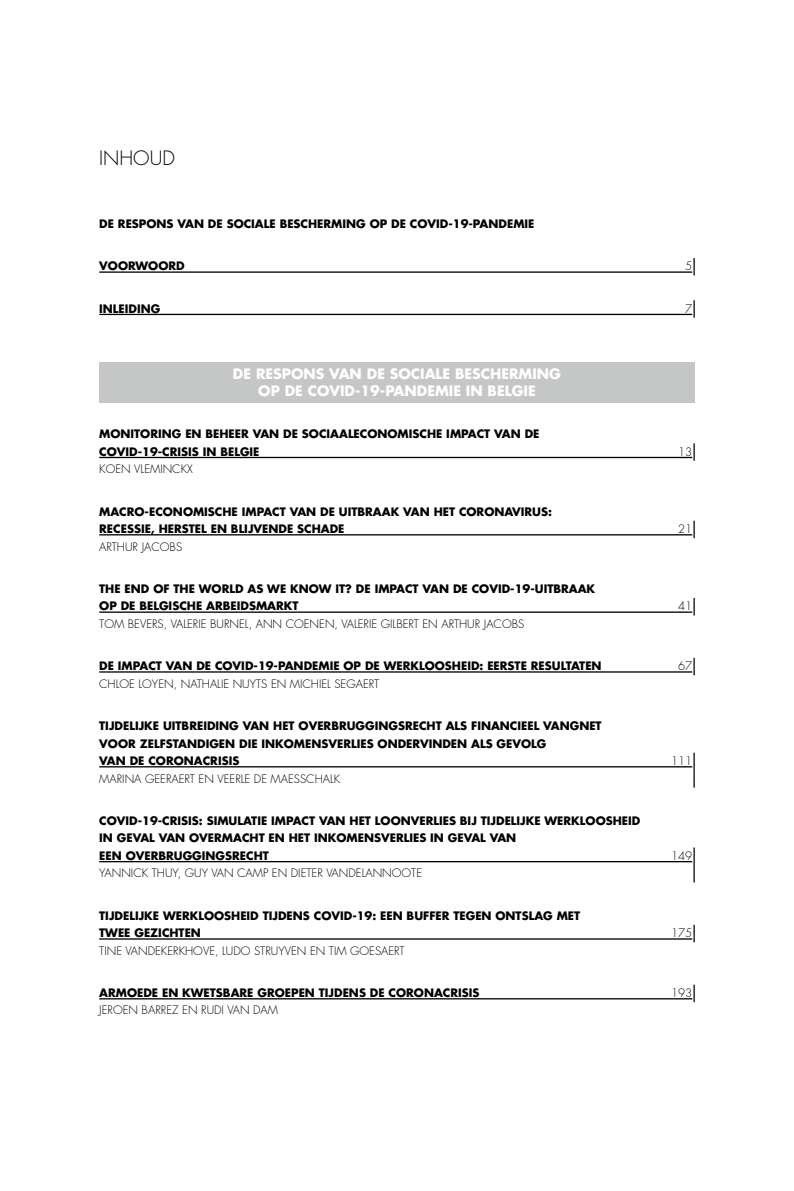
<style>
.page{position:relative;width:794px;height:1191px;background:#fff}
.page>*{position:absolute;margin:0;border:0;box-sizing:border-box;transform-origin:0 0}
.t1{font:300 19.25px "Futura Std";color:#000}
.t2{font:700 14px/16.8px "Futura Std";color:#fff;text-align:center}
.t3{font:700 11.38px/17.5px "Futura Std";color:#000}
.t4{font:300 11.38px "Futura Std";color:#000}
</style>
<div class="page">
<svg style="left:693px;top:258px;width:1px;height:17px"></svg>
<hr style="left:99px;top:271px;width:593px;height:2px;background:#000">
<svg style="left:693px;top:300px;width:1px;height:18px"></svg>
<hr style="left:99px;top:314px;width:593px;height:1px;background:#000">
<div style="left:99px;top:362px;width:595px;height:41px;background:#c5c6c6"></div>
<svg style="left:693px;top:443px;width:1px;height:18px"></svg>
<hr style="left:99px;top:457px;width:593px;height:1px;background:#000">
<svg style="left:693px;top:520px;width:1px;height:18px"></svg>
<hr style="left:99px;top:534px;width:593px;height:1px;background:#000">
<svg style="left:693px;top:598px;width:1px;height:17px"></svg>
<hr style="left:99px;top:611px;width:593px;height:2px;background:#000">
<svg style="left:693px;top:658px;width:1px;height:17px"></svg>
<hr style="left:99px;top:671px;width:593px;height:1px;background:#000">
<hr style="left:99px;top:766px;width:593px;height:1px;background:#000">
<svg style="left:693px;top:752px;width:1px;height:35px"></svg>
<hr style="left:99px;top:861px;width:593px;height:1px;background:#000">
<svg style="left:693px;top:847px;width:1px;height:35px"></svg>
<svg style="left:693px;top:924px;width:1px;height:18px"></svg>
<hr style="left:99px;top:938px;width:593px;height:1px;background:#000">
<svg style="left:693px;top:984px;width:1px;height:18px"></svg>
<hr style="left:99px;top:998px;width:593px;height:1px;background:#000">
<h1 class="t1" style="left:99px;top:146px;width:77px">INHOUD</h1>
<p class="t3" style="left:99px;top:215px;width:437px">DE RESPONS VAN DE SOCIALE BESCHERMING OP DE COVID-19-PANDEMIE</p>
<p class="t3" style="left:99px;top:257px;width:87px">VOORWOORD</p>
<p class="t4" style="left:685px;top:259px;width:9px">5</p>
<p class="t3" style="left:99px;top:299px;width:63px">INLEIDING</p>
<p class="t4" style="left:685px;top:302px;width:9px">7</p>
<p class="t2" style="left:233px;top:365px;width:329px">DE RESPONS VAN DE SOCIALE BESCHERMING<br>OP DE COVID-19-PANDEMIE IN BELGIE</p>
<p class="t3" style="left:99px;top:425px;width:442px">MONITORING EN BEHEER VAN DE SOCIAALECONOMISCHE IMPACT VAN DE<br>COVID-19-CRISIS IN BELGIE</p>
<p class="t4" style="left:99px;top:462px;width:95px">KOEN VLEMINCKX</p>
<p class="t3" style="left:99px;top:502px;width:454px">MACRO-ECONOMISCHE IMPACT VAN DE UITBRAAK VAN HET CORONAVIRUS:<br>RECESSIE, HERSTEL EN BLIJVENDE SCHADE</p>
<p class="t4" style="left:99px;top:539px;width:84px">ARTHUR JACOBS</p>
<p class="t3" style="left:99px;top:579px;width:497px">THE END OF THE WORLD AS WE KNOW IT? DE IMPACT VAN DE COVID-19-UITBRAAK<br>OP DE BELGISCHE ARBEIDSMARKT</p>
<p class="t4" style="left:678px;top:445px;width:16px">13</p>
<p class="t4" style="left:678px;top:522px;width:16px">21</p>
<p class="t4" style="left:678px;top:599px;width:16px">41</p>
<p class="t4" style="left:99px;top:617px;width:426px">TOM BEVERS, VALERIE BURNEL, ANN COENEN, VALERIE GILBERT EN ARTHUR JACOBS</p>
<p class="t3" style="left:99px;top:657px;width:504px">DE IMPACT VAN DE COVID-19-PANDEMIE OP DE WERKLOOSHEID: EERSTE RESULTATEN</p>
<p class="t4" style="left:678px;top:659px;width:16px">67</p>
<p class="t4" style="left:99px;top:676px;width:281px">CHLOE LOYEN, NATHALIE NUYTS EN MICHIEL SEGAERT</p>
<p class="t3" style="left:99px;top:717px;width:504px">TIJDELIJKE UITBREIDING VAN HET OVERBRUGGINGSRECHT ALS FINANCIEEL VANGNET<br>VOOR ZELFSTANDIGEN DIE INKOMENSVERLIES ONDERVINDEN ALS GEVOLG<br>VAN DE CORONACRISIS</p>
<p class="t4" style="left:671px;top:754px;width:23px">111</p>
<p class="t4" style="left:99px;top:771px;width:243px">MARINA GEERAERT EN VEERLE DE MAESSCHALK</p>
<p class="t3" style="left:99px;top:811px;width:542px">COVID-19-CRISIS: SIMULATIE IMPACT VAN HET LOONVERLIES BIJ TIJDELIJKE WERKLOOSHEID<br>IN GEVAL VAN OVERMACHT EN HET INKOMENSVERLIES IN GEVAL VAN<br>EEN OVERBRUGGINGSRECHT</p>
<p class="t4" style="left:99px;top:866px;width:324px">YANNICK THUY, GUY VAN CAMP EN DIETER VANDELANNOOTE</p>
<p class="t3" style="left:99px;top:906px;width:482px">TIJDELIJKE WERKLOOSHEID TIJDENS COVID-19: EEN BUFFER TEGEN ONTSLAG MET<br>TWEE GEZICHTEN</p>
<p class="t4" style="left:671px;top:848px;width:23px">149</p>
<p class="t4" style="left:671px;top:926px;width:23px">175</p>
<p class="t4" style="left:99px;top:943px;width:307px">TINE VANDEKERKHOVE, LUDO STRUYVEN EN TIM GOESAERT</p>
<p class="t3" style="left:99px;top:983px;width:382px">ARMOEDE EN KWETSBARE GROEPEN TIJDENS DE CORONACRISIS</p>
<p class="t4" style="left:671px;top:986px;width:23px">193</p>
<p class="t4" style="left:99px;top:1003px;width:180px">JEROEN BARREZ EN RUDI VAN DAM</p>
</div>
